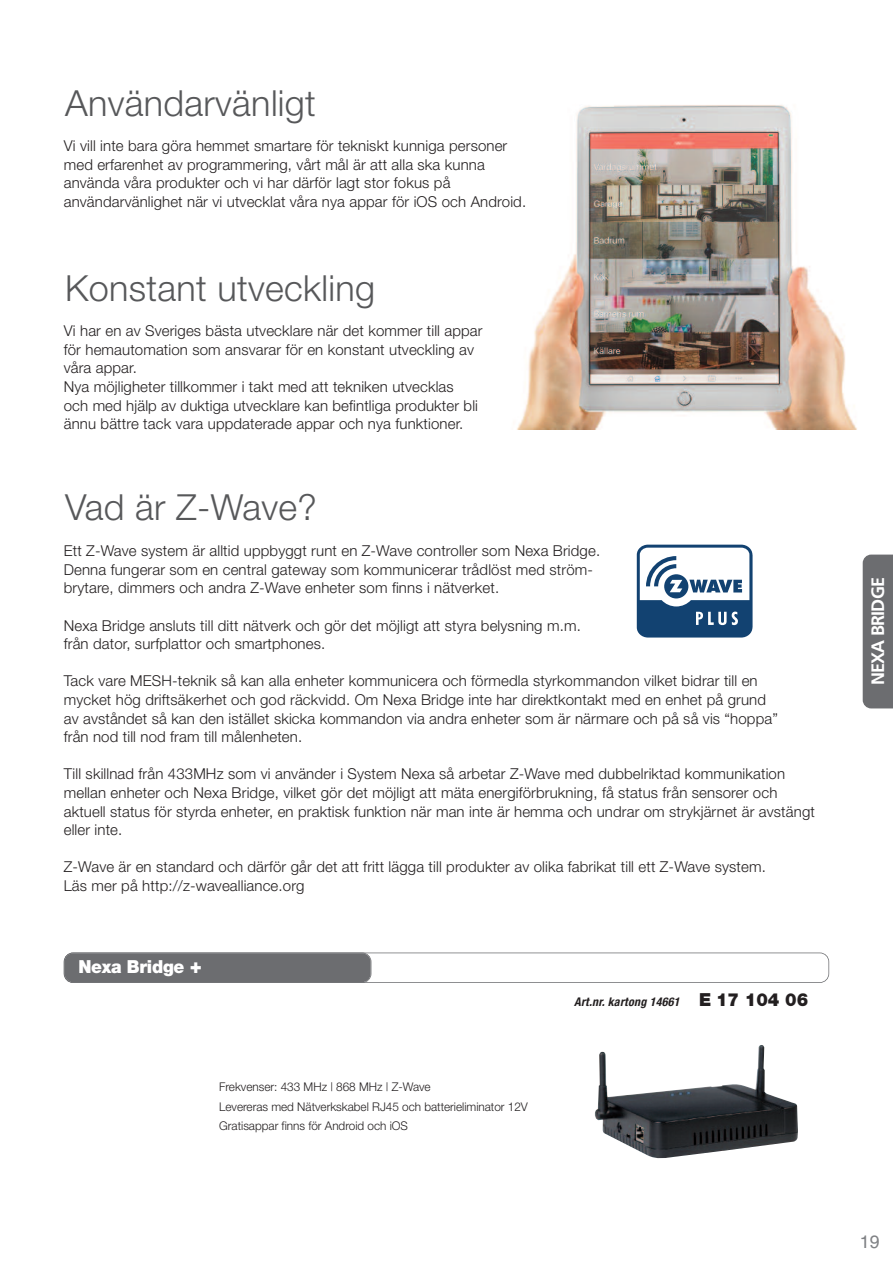
<style>
.page{position:relative;width:893px;height:1263px;background:#fff}
.page>*{position:absolute;margin:0;border:0;box-sizing:border-box;transform-origin:0 0}
.t1{font:300 36px "Helvetica Neue";letter-spacing:.01em;color:#57585a}
.t2{font:900 18px "Helvetica Neue";letter-spacing:-.015em;color:#fff;scale:.96 1}
.t3{font:700 18px "Frutiger";letter-spacing:-.04em;color:#fff}
.t4{font:18px "Helvetica";color:#808285}
.t5{font:300 15px/18.6px "Helvetica Neue";letter-spacing:.01em;color:#231f20}
.t6{font:300 12px/19.5px "Helvetica Neue";color:#231f20}
.t7{font:italic 700 condensed 12px "Helvetica Neue";letter-spacing:.025em;color:#231f20}
.s1{font-size:21px}
.s2{font-weight:900;font-style:normal;font-stretch:normal;font-size:18px}
</style>
<div class="page">
<img style="left:517px;top:105px;width:340px;height:325px">
<div style="left:863px;top:555px;width:30px;height:153px;background:#6c6d70"></div>
<img style="left:595px;top:1045px;width:203px;height:113px">
<div style="left:64px;top:952px;width:765px;height:31px;border:2px solid #6c6d70;border-radius:9px"></div>
<div style="left:65px;top:953px;width:306px;height:29px;background:#6c6d70;border-radius:9px"></div>
<div style="left:64px;top:952px;width:307px;height:31px;border:2px solid #6c6d70;border-radius:9px"></div>
<svg style="left:637px;top:545px;width:115px;height:92px"></svg>
<h1 class="t1" style="left:65px;top:91px;width:252px">Användarvänligt</h1>
<p class="t5" style="left:64px;top:138px;width:464px">Vi vill inte bara göra hemmet smartare för tekniskt kunniga personer med erfarenhet av programmering, vårt mål är att alla ska kunna använda våra produkter och vi har därför lagt stor fokus på användarvänlighet när vi utvecklat våra nya appar för iOS och Android.</p>
<h1 class="t1" style="left:65px;top:276px;width:312px">Konstant utveckling</h1>
<p class="t5" style="left:64px;top:323px;width:420px">Vi har en av Sveriges bästa utvecklare när det kommer till appar för hemautomation som ansvarar för en konstant utveckling av våra appar.<br>Nya möjligheter tillkommer i takt med att tekniken utvecklas<br>och med hjälp av duktiga utvecklare kan befintliga produkter bli ännu bättre tack vara uppdaterade appar och nya funktioner.</p>
<h1 class="t1" style="left:65px;top:495px;width:253px">Vad är Z-Wave?</h1>
<p class="t5" style="left:64px;top:543px;width:538px">Ett Z-Wave system är alltid uppbyggt runt en Z-Wave controller som Nexa Bridge.<br>Denna fungerar som en central gateway som kommunicerar trådlöst med ström&shy;brytare, dimmers och andra Z-Wave enheter som finns i nätverket.</p>
<p class="t5" style="left:64px;top:617px;width:519px">Nexa Bridge ansluts till ditt nätverk och gör det möjligt att styra belysning m.m. från dator, surfplattor och smartphones.</p>
<p class="t5" style="left:64px;top:673px;width:716px">Tack vare MESH-teknik så kan alla enheter kommunicera och förmedla styrkommandon vilket bidrar till en mycket hög driftsäkerhet och god räckvidd. Om Nexa Bridge inte har direktkontakt med en enhet på grund av avståndet så kan den istället skicka kommandon via andra enheter som är närmare och på så vis “hoppa” från nod till nod fram till målenheten.</p>
<p class="t5" style="left:64px;top:766px;width:753px">Till skillnad från 433MHz som vi använder i System Nexa så arbetar Z-Wave med dubbelriktad kommunikation mellan enheter och Nexa Bridge, vilket gör det möjligt att mäta energiförbrukning, få status från sensorer och aktuell status för styrda enheter, en praktisk funktion när man inte är hemma och undrar om strykjärnet är avstängt eller inte.</p>
<p class="t5" style="left:64px;top:859px;width:704px">Z-Wave är en standard och därför går det att fritt lägga till produkter av olika fabrikat till ett Z-Wave system.<br>Läs mer på http://z-wavealliance.org</p>
<p class="t2" style="left:78px;top:960px;width:130px">Nexa Bridge <span class="s1">+</span></p>
<p class="t6" style="left:219px;top:1078px;width:310px">Frekvenser: 433 MHz | 868 MHz | Z-Wave<br>Levereras med Nätverkskabel RJ45 och batterieliminator 12V<br>Gratisappar finns för Android och iOS</p>
<p class="t7" style="left:574px;top:998px;width:236px">Art.nr. kartong 14661 <span class="s2">E 17 104 06</span></p>
<p class="t3" style="left:871px;top:685px;width:110px;rotate:-90deg">NEXA BRIDGE</p>
<p class="t4" style="left:860px;top:1231px;width:22px">19</p>
</div>
